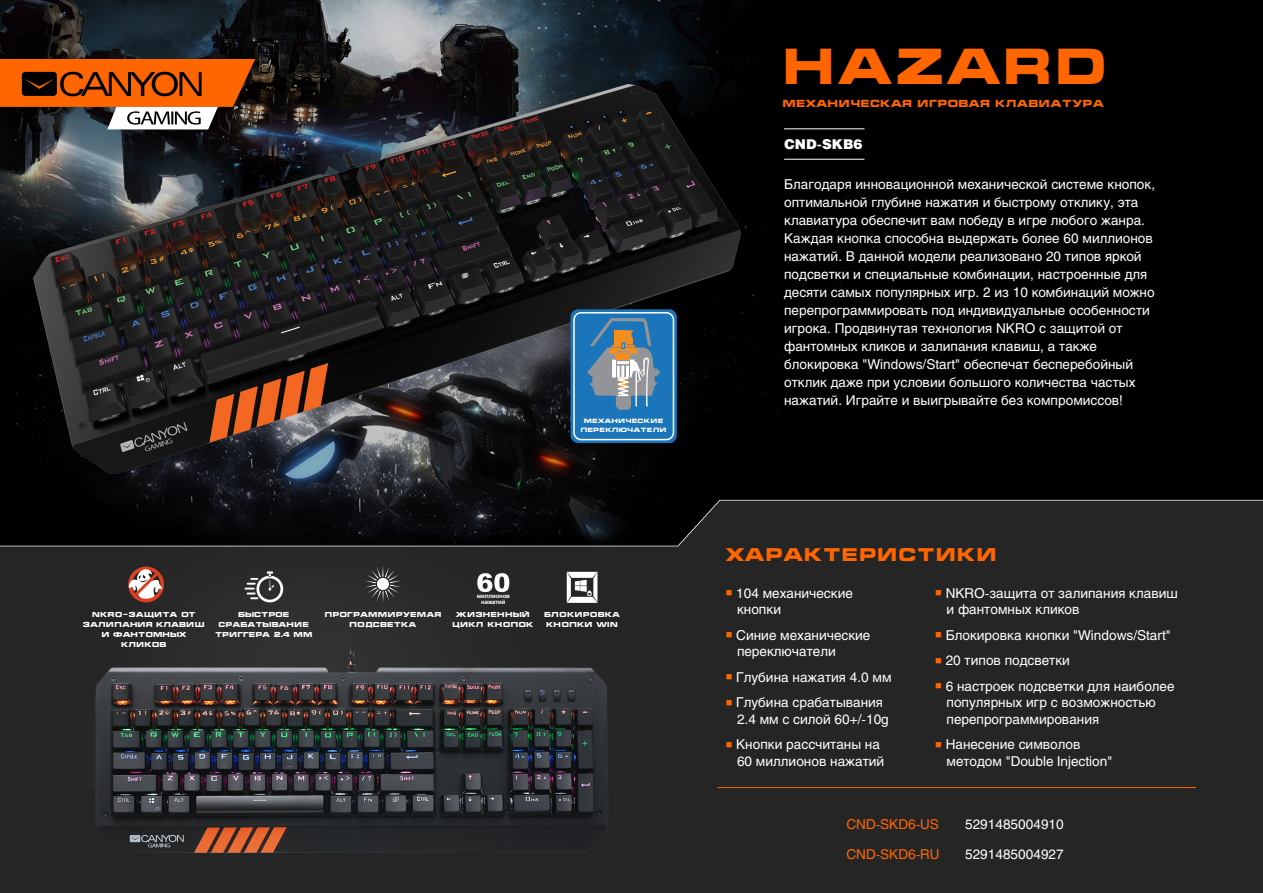
<style>
.page{position:relative;width:1263px;height:893px;background:#fff}
.page>*{position:absolute;margin:0;border:0;box-sizing:border-box;transform-origin:0 0}
.t1{font:700 49.35px "Micra C";color:#f60}
.t2{font:700 18px "Micra C";color:#f60}
.t3{font:13.5px/18px "Helios C";color:#fff}
.t4{font:13.5px "Helios C";color:#f60}
.t5{font:13.5px "Helios Black C";color:#fff}
.t6{font:700 10.05px "Micra C";color:#f60}
.t7{font:700 7.05px/9.8px "Micra C";letter-spacing:-.02em;color:#fff;text-align:center}
.t8{font:700 7.05px/9.8px "Micra C";color:#fff;text-align:center}
.t9{font:700 6px/9px "Micra C";color:#fff;text-align:center}
.t10{font:700 6px/6px "Arial";letter-spacing:-.02em;color:#fff;text-align:center}
.s1{color:#f60}
</style>
<div class="page">
<img style="left:0;top:0;width:1263px;height:893px">
<svg style="left:0;top:59px;width:255px;height:70px"></svg>
<hr style="left:784px;top:129px;width:80px;height:1px;background:#fff">
<hr style="left:784px;top:159px;width:80px;height:1px;background:#fff">
<hr style="left:718px;top:787px;width:478px;height:1px;background:#f60">
<div style="left:570px;top:309px;width:107px;height:134px;background:#1b75bb;border-radius:8px"></div>
<div style="left:573px;top:312px;width:101px;height:128px;border:2px solid #fff;border-radius:7px"></div>
<svg style="left:588px;top:318px;width:72px;height:92px"></svg>
<div style="left:616px;top:354px;width:14px;height:5px;background:#f68e1e"></div>
<svg style="left:365px;top:565px;width:36px;height:37px"></svg>
<svg style="left:244px;top:571px;width:40px;height:32px"></svg>
<svg style="left:128px;top:566px;width:36px;height:36px"></svg>
<svg style="left:567px;top:572px;width:30px;height:31px"></svg>
<svg style="left:477px;top:573px;width:32px;height:19px"></svg>
<p class="t10" style="left:477px;top:593px;width:35px">миллионов нажатий</p>
<p class="t9" style="left:580px;top:417px;width:88px">МЕХАНИЧЕСКИЕ<br>ПЕРЕКЛЮЧАТЕЛИ</p>
<p class="t8" style="left:452px;top:610px;width:83px">ЖИЗНЕННЫЙ<br>ЦИКЛ КНОПОК</p>
<p class="t7" style="left:83px;top:610px;width:123px">NKRO-ЗАЩИТА ОТ<br>ЗАЛИПАНИЯ КЛАВИШ<br>И ФАНТОМНЫХ<br>КЛИКОВ</p>
<p class="t8" style="left:544px;top:610px;width:78px">БЛОКИРОВКА<br>КНОПКИ WIN</p>
<p class="t8" style="left:324px;top:610px;width:118px">ПРОГРАММИРУЕМАЯ<br>ПОДСВЕТКА</p>
<p class="t7" style="left:215px;top:610px;width:99px">БЫСТРОЕ<br>СРАБАТЫВАНИЕ<br>ТРИГГЕРА 2.4 ММ</p>
<h1 class="t1" style="left:782px;top:41px;width:329px">HAZARD</h1>
<p class="t6" style="left:782px;top:98px;width:323px">МЕХАНИЧЕСКАЯ ИГРОВАЯ КЛАВИАТУРА</p>
<p class="t5" style="left:784px;top:136px;width:80px">CND-SKB6</p>
<p class="t3" style="left:784px;top:175px;width:372px">Благодаря инновационной механической системе кнопок, оптимальной глубине нажатия и быстрому отклику, эта клавиатура обеспечит вам победу в игре любого жанра.<br>Каждая кнопка способна выдержать более 60 миллионов нажатий. В данной модели реализовано 20 типов яркой подсветки и специальные комбинации, настроенные для десяти самых популярных игр. 2 из 10 комбинаций можно перепрограммировать под индивидуальные особенности игрока. Продвинутая технология NKRO с защитой от фантомных кликов и залипания клавиш, а также блокировка "Windows/Start" обеспечат бесперебойный отклик даже при условии большого количества частых нажатий. Играйте и выигрывайте без компромиссов!</p>
<h2 class="t2" style="left:726px;top:545px;width:273px">ХАРАКТЕРИСТИКИ</h2>
<p class="t3" style="left:737px;top:585px;width:117px;line-height:16.5px;text-indent:-11px"><span class="s1">■</span> 104 механические кнопки</p>
<p class="t3" style="left:737px;top:627px;width:135px;line-height:16.5px;text-indent:-11px"><span class="s1">■</span> Синие механические переключатели</p>
<p class="t3" style="left:726px;top:668px;width:167px"><span class="s1">■</span> Глубина нажатия 4.0 мм</p>
<p class="t3" style="left:737px;top:694px;width:153px;line-height:16.5px;text-indent:-11px"><span class="s1">■</span> Глубина срабатывания<br>2.4 мм с силой 60+/-10g</p>
<p class="t3" style="left:737px;top:736px;width:149px;line-height:16.5px;text-indent:-11px"><span class="s1">■</span> Кнопки рассчитаны на<br>60 миллионов нажатий</p>
<p class="t3" style="left:946px;top:585px;width:233px;line-height:16.5px;text-indent:-11px"><span class="s1">■</span> NKRO-защита от залипания клавиш и фантомных кликов</p>
<p class="t3" style="left:935px;top:626px;width:237px"><span class="s1">■</span> Блокировка кнопки "Windows/Start"</p>
<p class="t3" style="left:935px;top:651px;width:136px"><span class="s1">■</span> 20 типов подсветки</p>
<p class="t3" style="left:946px;top:678px;width:229px;line-height:16.5px;text-indent:-11px"><span class="s1">■</span> 6 настроек подсветки для наиболее популярных игр с возможностью перепрограммирования</p>
<p class="t3" style="left:946px;top:736px;width:167px;line-height:16.5px;text-indent:-11px"><span class="s1">■</span> Нанесение символов методом "Double Injection"</p>
<p class="t4" style="left:846px;top:816px;width:94px">CND-SKD6-US</p>
<p class="t4" style="left:846px;top:846px;width:95px">CND-SKD6-RU</p>
<p class="t3" style="left:965px;top:815px;width:100px">5291485004910</p>
<p class="t3" style="left:965px;top:845px;width:100px">5291485004927</p>
</div>
